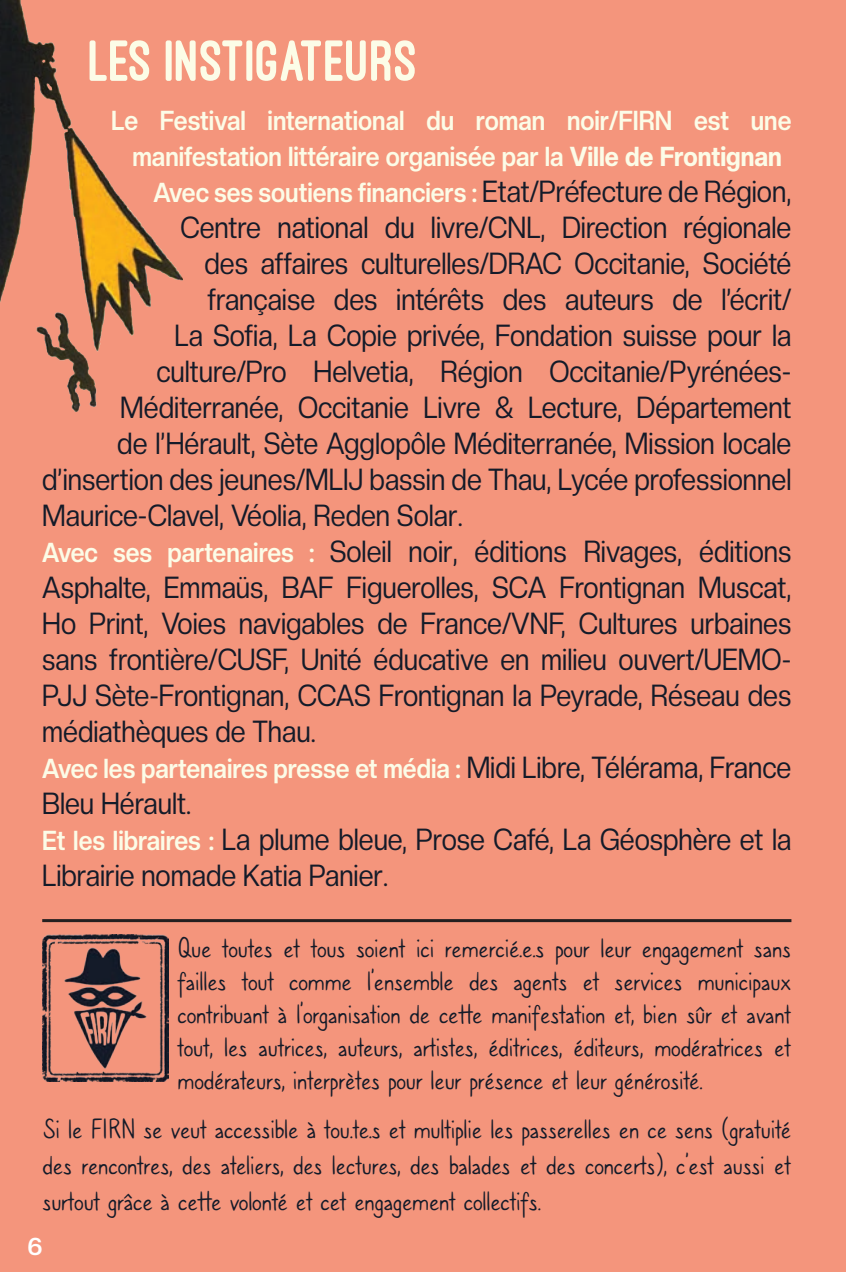
<style>
.page{position:relative;width:846px;height:1272px;background:#fff}
.page>*{position:absolute;margin:0;border:0;box-sizing:border-box;transform-origin:0 0}
.t1{font:800 60px "Ostrich Sans";color:#fcfce7}
.t2{font:30px/36px "Creato Display";color:#141b29;scale:.9 1}
.t3{font:30px/33px "Caroni";letter-spacing:-.03em;color:#141b29;text-align:justify}
.t4{font:700 27px "Creato Display";color:#fcfce7;scale:.9 1}
.t5{font:700 24px "Creato Display";color:#fff}
.s1{font-weight:800}
.s2{font-weight:400;font-size:30px;color:#141b29}
.s3{font-weight:700;font-size:27px;color:#fcfce7}
</style>
<div class="page">
<div style="left:0;top:0;width:845px;height:1272px;background:#f4957c"></div>
<img style="left:0;top:0;width:182px;height:411px">
<img style="left:42px;top:935px;width:126px;height:146px">
<hr style="left:42px;top:919px;width:749px;height:3px;background:#231f20">
<h1 class="t1" style="left:90px;top:29px;width:330px">Les INSTIGATEURS</h1>
<p class="t4" style="left:111px;top:105px;width:756px">Le Festival international du roman noir/FIRN est une</p>
<p class="t4" style="left:132px;top:141px;width:722px">manifestation littéraire organisée par la <span class="s1">Ville de Frontignan</span></p>
<p class="t4" style="left:153px;top:177px;width:710px">Avec ses soutiens financiers : <span class="s2">Etat/Préfecture de Région,</span></p>
<p class="t2" style="left:180px;top:209px;width:680px">Centre national du livre/CNL, Direction régionale</p>
<p class="t2" style="left:204px;top:245px;width:653px">des affaires culturelles/DRAC Occitanie, Société</p>
<p class="t2" style="left:207px;top:281px;width:650px">française des intérêts des auteurs de l’écrit/</p>
<p class="t2" style="left:174px;top:317px;width:686px">La Sofia, La Copie privée, Fondation suisse pour la</p>
<p class="t2" style="left:156px;top:353px;width:706px">culture/Pro Helvetia, Région Occitanie/Pyrénées-</p>
<p class="t2" style="left:120px;top:389px;width:746px">Méditerranée, Occitanie Livre &amp; Lecture, Département</p>
<p class="t2" style="left:117px;top:425px;width:750px">de l’Hérault, Sète Agglopôle Méditerranée, Mission locale</p>
<p class="t2" style="left:42px;top:461px;width:833px">d’insertion des jeunes/MLIJ bassin de Thau, Lycée professionnel</p>
<p class="t2" style="left:42px;top:497px;width:468px">Maurice-Clavel, Véolia, Reden Solar.</p>
<p class="t2" style="left:42px;top:533px;width:833px"><span class="s3">Avec ses partenaires :</span> Soleil noir, éditions Rivages, éditions</p>
<p class="t2" style="left:42px;top:569px;width:833px">Asphalte, Emmaüs, BAF Figuerolles, SCA Frontignan Muscat,</p>
<p class="t2" style="left:42px;top:605px;width:833px">Ho Print, Voies navigables de France/VNF, Cultures urbaines</p>
<p class="t2" style="left:42px;top:641px;width:833px">sans frontière/CUSF, Unité éducative en milieu ouvert/UEMO-</p>
<p class="t2" style="left:42px;top:677px;width:833px">PJJ Sète-Frontignan, CCAS Frontignan la Peyrade, Réseau des</p>
<p class="t2" style="left:42px;top:713px;width:305px">médiathèques de Thau.</p>
<p class="t4" style="left:42px;top:753px;width:833px">Avec les partenaires presse et média : <span class="s2">Midi Libre, Télérama, France</span></p>
<p class="t2" style="left:42px;top:785px;width:833px">Bleu Hérault.<br><span class="s3">Et les libraires :</span> La plume bleue, Prose Café, La Géosphère et la<br>Librairie nomade Katia Panier.</p>
<p class="t3" style="left:177px;top:932px;width:615px">Que toutes et tous soient ici remercié.e.s pour leur engagement sans failles tout comme l’ensemble des agents et services municipaux contribuant à l’organisation de cette manifestation et, bien sûr et avant tout, les autrices, auteurs, artistes, éditrices, éditeurs, modératrices et modérateurs, interprètes pour leur présence et leur générosité.</p>
<p class="t3" style="left:42px;top:1112px;width:750px;line-height:36px">Si le FIRN se veut accessible à tou.te.s et multiplie les passerelles en ce sens (gratuité des rencontres, des ateliers, des lectures, des balades et des concerts), c’est aussi et surtout grâce à cette volonté et cet engagement collectifs.</p>
<p class="t5" style="left:28px;top:1232px;width:16px">6</p>
</div>
